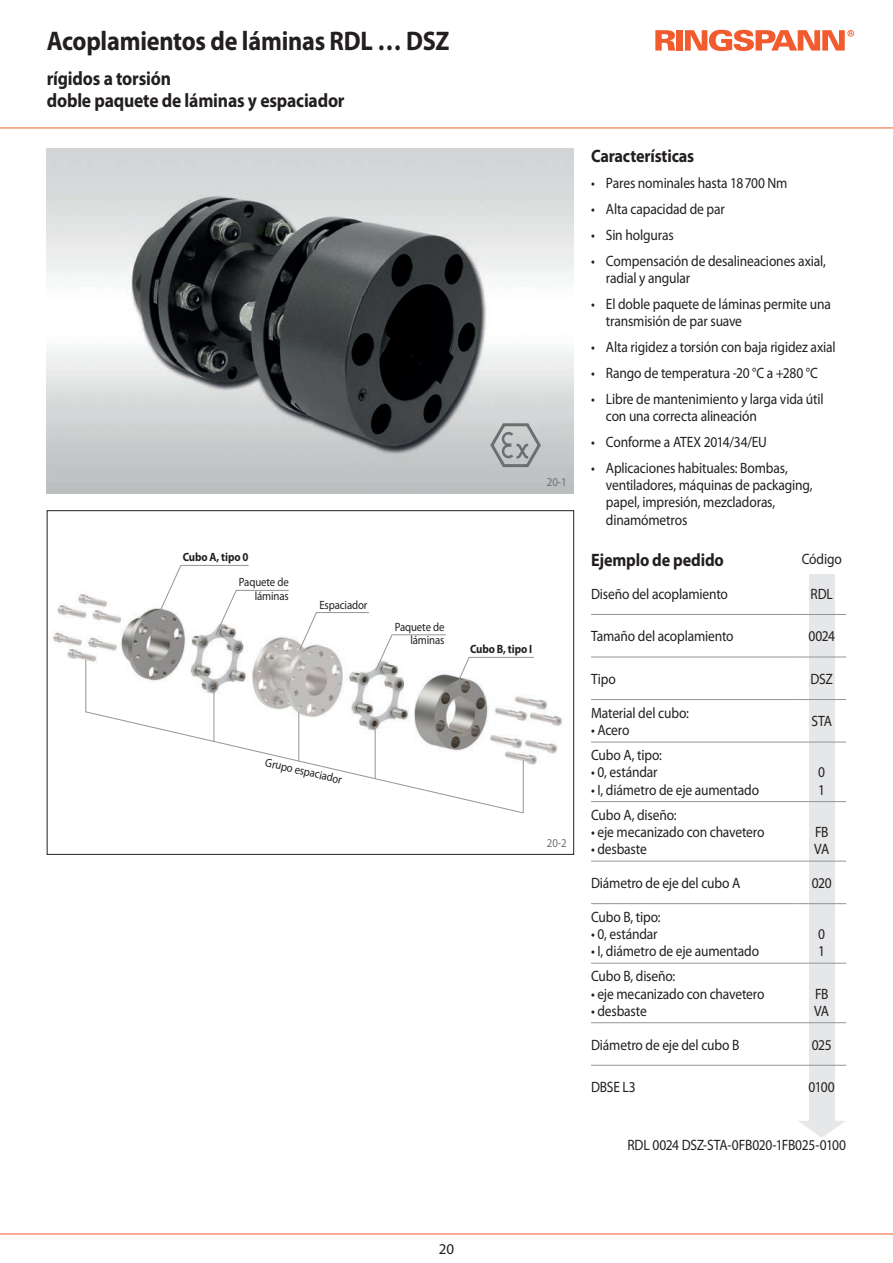
<style>
.page{position:relative;width:893px;height:1263px;background:#fff}
.page>*{position:absolute;margin:0;border:0;box-sizing:border-box;transform-origin:0 0}
.t1{font:700 27px "Myriad Pro";letter-spacing:-.01em;color:#231f20;scale:.9 1}
.t2{font:700 19.5px/22.2px "Myriad Pro";letter-spacing:-.01em;color:#231f20;scale:.9 1}
.t3{font:700 18px "Myriad Pro";letter-spacing:-.01em;color:#231f20;scale:.9 1}
.t4{font:15px/17.2px "Myriad Pro";letter-spacing:-.01em;color:#231f20;scale:.9 1}
.t5{font:15px "Myriad Pro";letter-spacing:-.01em;color:#231f20}
.t6{font:12px/13.5px "Myriad Pro";letter-spacing:-.01em;color:#231f20;text-align:right;scale:.9 1}
.t7{font:700 12px "Myriad Pro";letter-spacing:-.01em;color:#231f20;scale:.9 1}
.t8{font:12px "Myriad Pro";color:#6c6d70;scale:.9 1}
</style>
<div class="page">
<img style="left:53px;top:594px;width:509px;height:171px">
<img style="left:47px;top:149px;width:527px;height:344px">
<svg style="left:655px;top:30px;width:20px;height:21px"></svg>
<div style="left:676px;top:30px;width:7px;height:21px;background:#f15b2e"></div>
<svg style="left:685px;top:30px;width:169px;height:21px"></svg>
<hr style="left:0;top:128px;width:893px;height:1px;background:#f15b2e">
<hr style="left:0;top:1233px;width:893px;height:1px;background:#f15b2e">
<hr style="left:85px;top:660px;width:1px;height:52px;background:#939598">
<hr style="left:214px;top:692px;width:1px;height:50px;background:#939598">
<svg style="left:85px;top:711px;width:439px;height:103px"></svg>
<svg style="left:490px;top:423px;width:51px;height:44px;background:#afb1b2"></svg>
<div style="left:809px;top:575px;width:25px;height:550px;background:#e6e7e9"></div>
<svg style="left:798px;top:1121px;width:47px;height:17px"></svg>
<hr style="left:591px;top:614px;width:206px;height:1px;background:#939598">
<hr style="left:797px;top:614px;width:49px;height:1px;background:#939598">
<hr style="left:591px;top:657px;width:206px;height:1px;background:#939598">
<hr style="left:797px;top:657px;width:49px;height:1px;background:#939598">
<hr style="left:591px;top:699px;width:206px;height:1px;background:#939598">
<hr style="left:797px;top:699px;width:49px;height:1px;background:#939598">
<hr style="left:591px;top:742px;width:206px;height:1px;background:#939598">
<hr style="left:797px;top:742px;width:49px;height:1px;background:#939598">
<hr style="left:591px;top:801px;width:206px;height:1px;background:#939598">
<hr style="left:797px;top:801px;width:49px;height:1px;background:#939598">
<hr style="left:591px;top:861px;width:206px;height:1px;background:#939598">
<hr style="left:797px;top:861px;width:49px;height:1px;background:#939598">
<hr style="left:591px;top:903px;width:206px;height:1px;background:#939598">
<hr style="left:797px;top:903px;width:49px;height:1px;background:#939598">
<hr style="left:591px;top:963px;width:206px;height:1px;background:#939598">
<hr style="left:797px;top:963px;width:49px;height:1px;background:#939598">
<hr style="left:591px;top:1022px;width:206px;height:1px;background:#939598">
<hr style="left:797px;top:1022px;width:49px;height:1px;background:#939598">
<hr style="left:591px;top:1065px;width:206px;height:1px;background:#939598">
<hr style="left:797px;top:1065px;width:49px;height:1px;background:#939598">
<svg style="left:454px;top:657px;width:81px;height:33px"></svg>
<svg style="left:298px;top:612px;width:149px;height:60px"></svg>
<svg style="left:156px;top:565px;width:134px;height:71px"></svg>
<h1 class="t1" style="left:47px;top:23px;width:449px">Acoplamientos de láminas RDL … DSZ</h1>
<h2 class="t2" style="left:47px;top:67px;width:332px">rígidos a torsión<br>doble paquete de láminas y espaciador</h2>
<p class="t7" style="left:183px;top:550px;width:75px">Cubo A, tipo 0</p>
<p class="t6" style="left:239px;top:575px;width:57px">Paquete de láminas</p>
<p class="t8" style="left:547px;top:474px;width:23px">20-1</p>
<p class="t6" style="left:319px;top:598px;width:55px">Espaciador</p>
<p class="t6" style="left:395px;top:620px;width:57px">Paquete de láminas</p>
<p class="t7" style="left:470px;top:641px;width:71px">Cubo B, tipo I</p>
<p class="t6" style="left:267px;top:755px;width:89px;rotate:13deg">Grupo espaciador</p>
<p class="t8" style="left:547px;top:836px;width:23px">20-2</p>
<p class="t3" style="left:591px;top:145px;width:116px">Características</p>
<p class="t4" style="left:591px;top:174px;width:220px">• Pares nominales hasta 18700 Nm</p>
<p class="t4" style="left:591px;top:200px;width:150px">• Alta capacidad de par</p>
<p class="t4" style="left:591px;top:226px;width:93px">• Sin holguras</p>
<p class="t4" style="left:606px;top:252px;width:246px;text-indent:-15px">• Compensación de desalineaciones axial, radial y angular</p>
<p class="t4" style="left:606px;top:295px;width:251px;text-indent:-15px">• El doble paquete de láminas permite una transmisión de par suave</p>
<p class="t4" style="left:591px;top:338px;width:273px">• Alta rigidez a torsión con baja rigidez axial</p>
<p class="t4" style="left:591px;top:364px;width:254px">• Rango de temperatura -20 °C a +280 °C</p>
<p class="t4" style="left:606px;top:390px;width:243px;text-indent:-15px">• Libre de mantenimiento y larga vida útil con una correcta alineación</p>
<p class="t4" style="left:591px;top:433px;width:197px">• Conforme a ATEX 2014/34/EU</p>
<p class="t4" style="left:606px;top:459px;width:231px;text-indent:-15px">• Aplicaciones habituales: Bombas, ventiladores, máquinas de packaging, papel, impresión, mezcladoras, dinamómetros</p>
<p class="t3" style="left:591px;top:548px;width:149px">Ejemplo de pedido</p>
<p class="t4" style="left:802px;top:550px;width:46px">Código</p>
<p class="t4" style="left:591px;top:585px;width:154px">Diseño del acoplamiento</p>
<p class="t4" style="left:810px;top:585px;width:26px">RDL</p>
<p class="t4" style="left:591px;top:627px;width:160px">Tamaño del acoplamiento</p>
<p class="t4" style="left:808px;top:627px;width:31px">0024</p>
<p class="t4" style="left:591px;top:670px;width:29px">Tipo</p>
<p class="t4" style="left:810px;top:670px;width:27px">DSZ</p>
<p class="t4" style="left:591px;top:704px;width:110px">Material del cubo:</p>
<p class="t4" style="left:591px;top:721px;width:44px">• Acero</p>
<p class="t4" style="left:811px;top:712px;width:24px">STA</p>
<p class="t4" style="left:591px;top:746px;width:80px">Cubo A, tipo:</p>
<p class="t4" style="left:591px;top:763px;width:76px">• 0, estándar</p>
<p class="t4" style="left:591px;top:781px;width:188px">• I, diámetro de eje aumentado</p>
<p class="t4" style="left:591px;top:806px;width:97px">Cubo A, diseño:</p>
<p class="t4" style="left:591px;top:823px;width:194px">• eje mecanizado con chavetero</p>
<p class="t4" style="left:591px;top:840px;width:63px">• desbaste</p>
<p class="t4" style="left:818px;top:763px;width:9px">0<br>1</p>
<p class="t4" style="left:814px;top:823px;width:18px">FB<br>VA</p>
<p class="t4" style="left:591px;top:874px;width:167px">Diámetro de eje del cubo A</p>
<p class="t4" style="left:812px;top:874px;width:24px">020</p>
<p class="t4" style="left:591px;top:908px;width:79px">Cubo B, tipo:</p>
<p class="t4" style="left:591px;top:925px;width:76px">• 0, estándar</p>
<p class="t4" style="left:591px;top:942px;width:188px">• I, diámetro de eje aumentado</p>
<p class="t4" style="left:818px;top:925px;width:9px">0<br>1</p>
<p class="t4" style="left:591px;top:967px;width:95px">Cubo B, diseño:</p>
<p class="t4" style="left:591px;top:985px;width:194px">• eje mecanizado con chavetero</p>
<p class="t4" style="left:591px;top:1002px;width:63px">• desbaste</p>
<p class="t4" style="left:814px;top:985px;width:18px">FB<br>VA</p>
<p class="t4" style="left:591px;top:1036px;width:166px">Diámetro de eje del cubo B</p>
<p class="t4" style="left:812px;top:1036px;width:24px">025</p>
<p class="t4" style="left:591px;top:1078px;width:51px">DBSE L3</p>
<p class="t4" style="left:809px;top:1078px;width:31px">0100</p>
<p class="t4" style="left:627px;top:1136px;width:245px">RDL 0024 DSZ-STA-0FB020-1FB025-0100</p>
<p class="t5" style="left:439px;top:1240px;width:17px">20</p>
</div>
